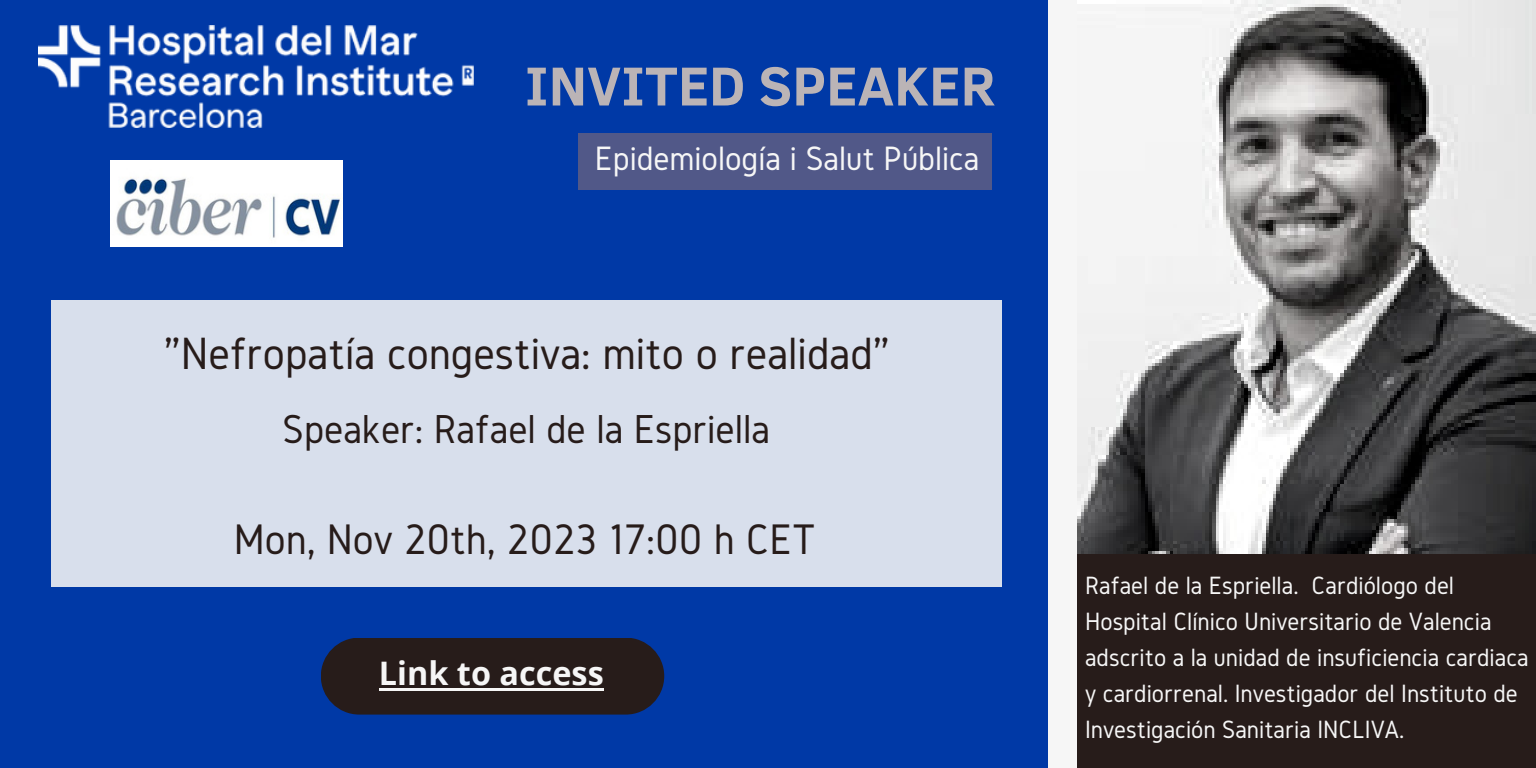
<style>
.page{position:relative;width:1536px;height:768px;background:#0039a6}
.page>*{position:absolute;margin:0;border:0;box-sizing:border-box;transform-origin:0 0}
.t1{font:700 56px "Clear Sans";color:#bbb4b6}
.t2{font:47px "Gidole";color:#271c1a}
.t3{font:44.4px "Gidole";color:#271c1a}
.t4{font:42px "Gidole";color:#271c1a}
.t5{font:35.2px "Gidole";color:#f6f6f6}
.t6{font:700 32.4px "Open Sans";color:#f6f6f6}
.t7{font:26px/36px "Gidole";color:#f6f6f6}
</style>
<div class="page">
<div style="left:51px;top:300px;width:951px;height:287px;background:#d8dfec"></div>
<img style="left:1077px;top:0;width:459px;height:664px">
<div style="left:1078px;top:554px;width:458px;height:214px;background:#271c1a"></div>
<div style="left:1049px;top:0;width:28px;height:768px;background:#f6f6f6"></div>
<div style="left:578px;top:133px;width:414px;height:57px;background:#515888"></div>
<div style="left:321px;top:638px;width:343px;height:76px;background:#271c1a;border-radius:38px"></div>
<img style="left:39px;top:26px;width:435px;height:102px">
<img style="left:110px;top:161px;width:233px;height:85px">
<hr style="left:379px;top:688px;width:225px;height:3px;background:#f6f6f6">
<p class="t1" style="left:525px;top:45px;width:472px">INVITED SPEAKER</p>
<p class="t5" style="left:595px;top:138px;width:386px">Epidemiología i Salut Pública</p>
<p class="t2" style="left:164px;top:328px;width:728px">"Nefropatía congestiva: mito o realidad"</p>
<p class="t4" style="left:283px;top:406px;width:489px">Speaker: Rafael de la Espriella</p>
<p class="t3" style="left:234px;top:515px;width:583px">Mon, Nov 20th, 2023 17:00 h CET</p>
<p class="t6" style="left:379px;top:650px;width:226px">Link to access</p>
<p class="t7" style="left:1085px;top:567px;width:445px">Rafael de la Espriella. Cardiólogo del Hospital Clínico Universitario de Valencia adscrito a la unidad de insuficiencia cardiaca y cardiorrenal. Investigador del Instituto de Investigación Sanitaria INCLIVA.</p>
</div>
